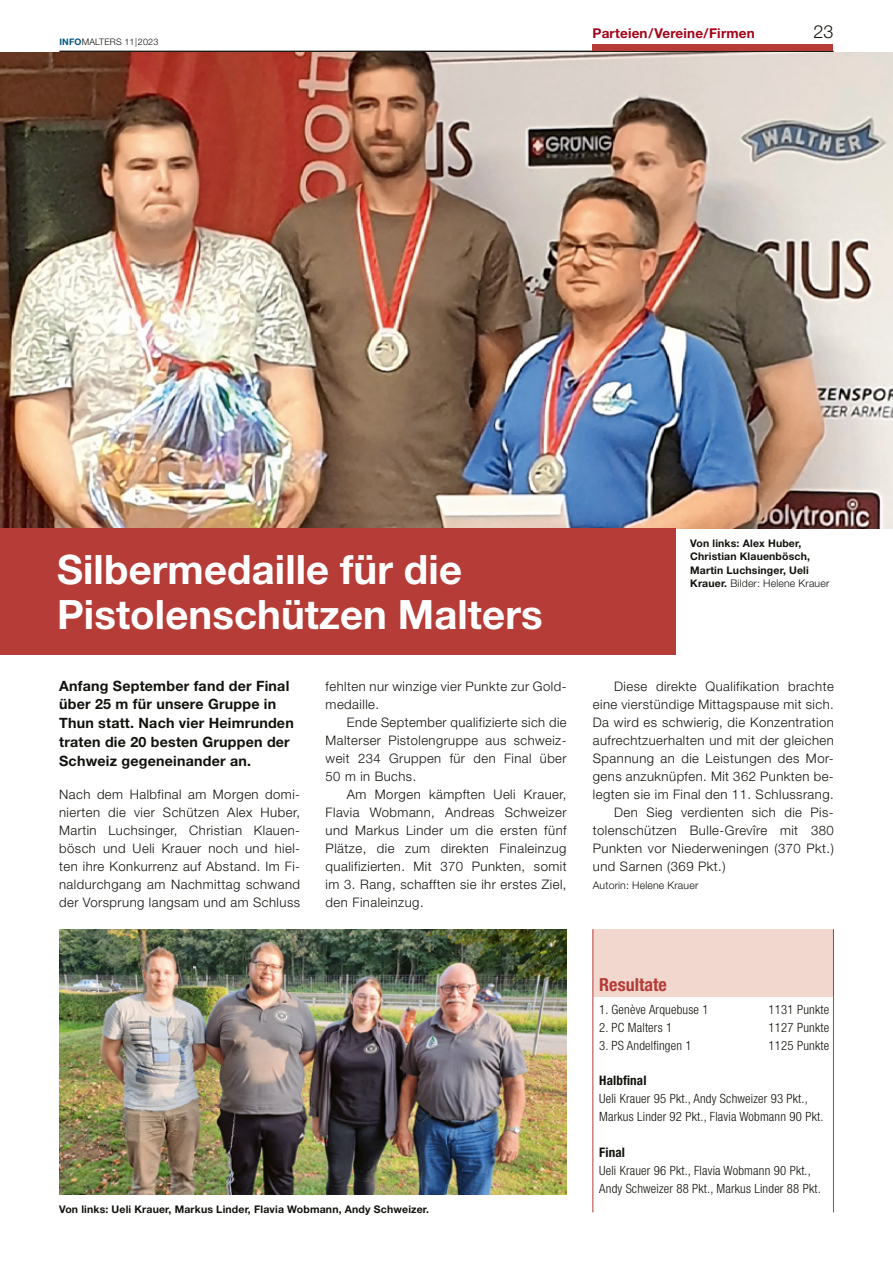
<style>
.page{position:relative;width:893px;height:1263px;background:#fff}
.page>*{position:absolute;margin:0;border:0;box-sizing:border-box;transform-origin:0 0}
.t1{font:700 40.5px/45px "Helvetica Neue LT Std";letter-spacing:.005em;color:#fff}
.t2{font:700 condensed 18px "Helvetica Neue LT Std";color:#b53c37}
.t3{font:300 18px "Helvetica Neue LT Std";color:#12120d}
.t4{font:700 14.25px/18.8px "Helvetica Neue LT Std";letter-spacing:.015em;color:#12120d}
.t5{font:700 13.5px "Helvetica Neue LT Std";letter-spacing:.015em;color:#a40218}
.t6{font:300 13.2px/18px "Helvetica Neue LT Std";letter-spacing:.035em;color:#12120d;text-align:justify}
.t7{font:700 condensed 13.2px "Helvetica Neue LT Std";letter-spacing:.01em;color:#12120d}
.t8{font:300 condensed 12.75px/18px "Helvetica Neue LT Std";letter-spacing:.015em;color:#12120d}
.t9{font:700 10.5px/13.5px "Helvetica Neue LT Std";letter-spacing:.015em;color:#12120d}
.t10{font:300 10.5px "Helvetica Neue LT Std";letter-spacing:.015em;color:#12120d}
.t11{font:300 9px "Helvetica Neue LT Std";letter-spacing:.015em;color:#12120d}
.s1{font-weight:700;color:#005783}
.s2{font-weight:300}
</style>
<div class="page">
<hr style="left:60px;top:51px;width:773px;height:1px;background:#12120d">
<div style="left:592px;top:45px;width:241px;height:6px;background:#b53c37"></div>
<img style="left:0;top:52px;width:893px;height:477px">
<div style="left:593px;top:929px;width:240px;height:68px;background:#f1d7ce"></div>
<hr style="left:592px;top:929px;width:1px;height:68px;background:#b53c37">
<hr style="left:833px;top:929px;width:1px;height:68px;background:#b53c37">
<hr style="left:592px;top:997px;width:1px;height:215px;background:#b53c37">
<hr style="left:833px;top:997px;width:1px;height:215px;background:#b53c37">
<div style="left:0;top:529px;width:676px;height:126px;background:#b53c37"></div>
<img style="left:60px;top:929px;width:507px;height:266px">
<p class="t11" style="left:60px;top:36px;width:100px"><span class="s1">INFO</span>MALTERS 11|2023</p>
<p class="t5" style="left:592px;top:25px;width:164px">Parteien/Vereine/Firmen</p>
<h2 class="t3" style="left:813px;top:21px;width:22px">23</h2>
<h1 class="t1" style="left:57px;top:546px;width:487px">Silbermedaille für die<br>Pistolenschützen Malters</h1>
<p class="t4" style="left:59px;top:676px;width:236px">Anfang September fand der Final über 25 m für unsere Gruppe in<br>Thun statt. Nach vier Heimrunden traten die 20 besten Gruppen der<br>Schweiz gegeneinander an.</p>
<p class="t6" style="left:59px;top:785px;width:242px">Nach dem Halbfinal am Morgen domi&shy;nierten die vier Schützen Alex Huber, Martin Luchsinger, Christian Klauen&shy;bösch und Ueli Krauer noch und hiel&shy;ten ihre Konkurrenz auf Abstand. Im Fi&shy;naldurchgang am Nachmittag schwand der Vorsprung langsam und am Schluss</p>
<p class="t6" style="left:326px;top:677px;width:242px">fehlten nur winzige vier Punkte zur Gold&shy;medaille.</p>
<p class="t6" style="left:326px;top:713px;width:242px;text-indent:21px">Ende September qualifizierte sich die Malterser Pistolengruppe aus schweiz&shy;weit 234 Gruppen für den Final über 50 m in Buchs.</p>
<p class="t6" style="left:326px;top:785px;width:242px;text-indent:21px">Am Morgen kämpften Ueli Krauer, Flavia Wobmann, Andreas Schweizer und Markus Linder um die ersten fünf Plätze, die zum direkten Finaleinzug qualifizierten. Mit 370 Punkten, somit im 3. Rang, schafften sie ihr erstes Ziel, den Finaleinzug.</p>
<p class="t9" style="left:690px;top:536px;width:141px">Von links: Alex Huber,<br>Christian Klauenbösch,<br>Martin Luchsinger, Ueli<br>Krauer. <span class="s2">Bilder: Helene Krauer</span></p>
<p class="t6" style="left:614px;top:677px;width:221px">Diese direkte Qualifikation brachte</p>
<p class="t6" style="left:593px;top:695px;width:242px">eine vierstündige Mittagspause mit sich.</p>
<p class="t6" style="left:593px;top:713px;width:242px">Da wird es schwierig, die Konzentration</p>
<p class="t6" style="left:593px;top:731px;width:242px">aufrechtzuerhalten und mit der gleichen</p>
<p class="t6" style="left:593px;top:749px;width:242px">Spannung an die Leistungen des Mor-</p>
<p class="t6" style="left:593px;top:767px;width:242px">gens anzuknüpfen. Mit 362 Punkten be-</p>
<p class="t6" style="left:593px;top:785px;width:242px">legten sie im Final den 11. Schlussrang.</p>
<p class="t6" style="left:614px;top:803px;width:221px">Den Sieg verdienten sich die Pis-</p>
<p class="t6" style="left:593px;top:821px;width:242px">tolenschützen Bulle-Grevîre mit 380</p>
<p class="t6" style="left:593px;top:838px;width:242px">Punkten vor Niederweningen (370 Pkt.)</p>
<p class="t6" style="left:593px;top:856px;width:134px">und Sarnen (369 Pkt.)</p>
<p class="t10" style="left:593px;top:878px;width:107px">Autorin: Helene Krauer</p>
<p class="t9" style="left:59px;top:1202px;width:371px">Von links: Ueli Krauer, Markus Linder, Flavia Wobmann, Andy Schweizer.</p>
<h2 class="t2" style="left:599px;top:973px;width:69px">Resultate</h2>
<p class="t8" style="left:599px;top:1001px;width:111px">1. Genève Arquebuse 1</p>
<p class="t8" style="left:769px;top:1001px;width:62px">1131 Punkte</p>
<p class="t8" style="left:599px;top:1019px;width:74px">2. PC Malters 1</p>
<p class="t8" style="left:769px;top:1019px;width:62px">1127 Punkte</p>
<p class="t8" style="left:599px;top:1037px;width:94px">3. PS Andelfingen 1</p>
<p class="t8" style="left:769px;top:1037px;width:62px">1125 Punkte</p>
<p class="t7" style="left:599px;top:1072px;width:49px">Halbfinal</p>
<p class="t8" style="left:599px;top:1089px;width:226px">Ueli Krauer 95 Pkt., Andy Schweizer 93 Pkt.,<br>Markus Linder 92 Pkt., Flavia Wobmann 90 Pkt.</p>
<p class="t7" style="left:599px;top:1144px;width:27px">Final</p>
<p class="t8" style="left:599px;top:1161px;width:223px">Ueli Krauer 96 Pkt., Flavia Wobmann 90 Pkt.,<br>Andy Schweizer 88 Pkt., Markus Linder 88 Pkt.</p>
</div>
